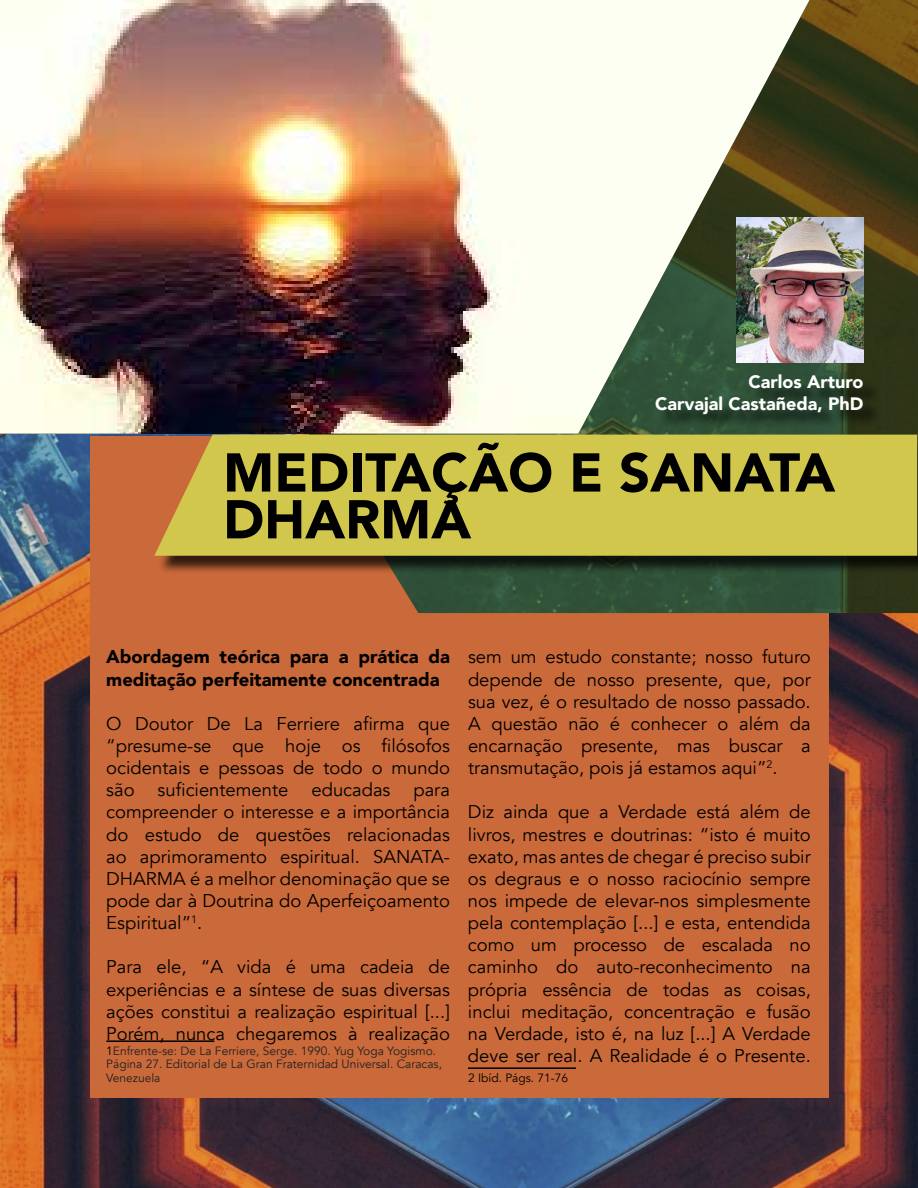
<style>
.page{position:relative;width:918px;height:1188px;background:#fff}
.page>*{position:absolute;margin:0;border:0;box-sizing:border-box;transform-origin:0 0}
.t1{font:900 54px/46.8px "Avenir";color:#000}
.t2{font:18.45px/22.2px "Avenir";color:#000;text-align:justify}
.t3{font:900 18.45px/22.2px "Avenir";color:#000}
.t4{font:900 18px/21.6px "Avenir";color:#fff;text-align:right}
.t5{font:12px/13.5px "Avenir";color:#202124}
.t6{font:12px "Avenir";color:#000}
.s1{color:#000}
</style>
<div class="page">
<img style="left:0;top:434px;width:917px;height:754px">
<div style="left:90px;top:437px;width:739px;height:661px;background:#ca6939"></div>
<img style="left:307px;top:0;width:611px;height:613px">
<img style="left:0;top:0;width:810px;height:434px">
<div style="left:659px;top:377px;width:222px;height:55px;background:#000;opacity:.75"></div>
<hr style="left:106px;top:1040px;width:108px;height:2px;background:#000">
<hr style="left:468px;top:1067px;width:108px;height:2px;background:#000">
<div style="left:158px;top:437px;width:760px;height:138px;background:#000;opacity:.75"></div>
<div style="left:154px;top:435px;width:763px;height:121px;background:#d1c74d"></div>
<img style="left:737px;top:217px;width:127px;height:146px">
<p class="t4" style="left:655px;top:371px;width:210px">Carlos Arturo<br>Carvajal Castañeda, PhD</p>
<h1 class="t1" style="left:223px;top:448px;width:614px">MEDITAÇÃO E SANATA<br>DHARMA</h1>
<p class="t3" style="left:106px;top:645px;width:345px">Abordagem teórica para a prática da meditação perfeitamente concentrada</p>
<p class="t2" style="left:106px;top:713px;width:345px">O Doutor De La Ferriere afirma que “presume-se que hoje os filósofos ocidentais e pessoas de todo o mundo são suficientemente educadas para compreender o interesse e a importância do estudo de questões relacionadas ao aprimoramento espiritual. SANATA-DHARMA é a melhor denominação que se pode dar à Doutrina do Aperfeiçoamento Espiritual”<sup>1</sup>.</p>
<p class="t2" style="left:106px;top:956px;width:345px">Para ele, “A vida é uma cadeia de experiências e a síntese de suas diversas ações constitui a realização espiritual [...] Porém, nunca chegaremos à realização</p>
<p class="t5" style="left:106px;top:1044px;width:337px"><span class="s1">1</span>Enfrente-se: De La Ferriere, Serge. 1990. Yug Yoga Yogismo.<br>Página 27. Editorial de La Gran Fraternidad Universal. Caracas,<br>Venezuela</p>
<p class="t2" style="left:468px;top:646px;width:344px">sem um estudo constante; nosso futuro depende de nosso presente, que, por sua vez, é o resultado de nosso passado.<br>A questão não é conhecer o além da encarnação presente, mas buscar a transmutação, pois já estamos aqui”<sup>2</sup>.</p>
<p class="t2" style="left:468px;top:801px;width:344px">Diz ainda que a Verdade está além de livros, mestres e doutrinas: “isto é muito exato, mas antes de chegar é preciso subir os degraus e o nosso raciocínio sempre nos impede de elevar-nos simplesmente pela contemplação [...] e esta, entendida como um processo de escalada no caminho do auto-reconhecimento na própria essência de todas as coisas, inclui meditação, concentração e fusão na Verdade, isto é, na luz [...] A Verdade deve ser real. A Realidade é o Presente.</p>
<p class="t6" style="left:468px;top:1070px;width:102px">2 Ibíd. Págs. 71-76</p>
</div>
